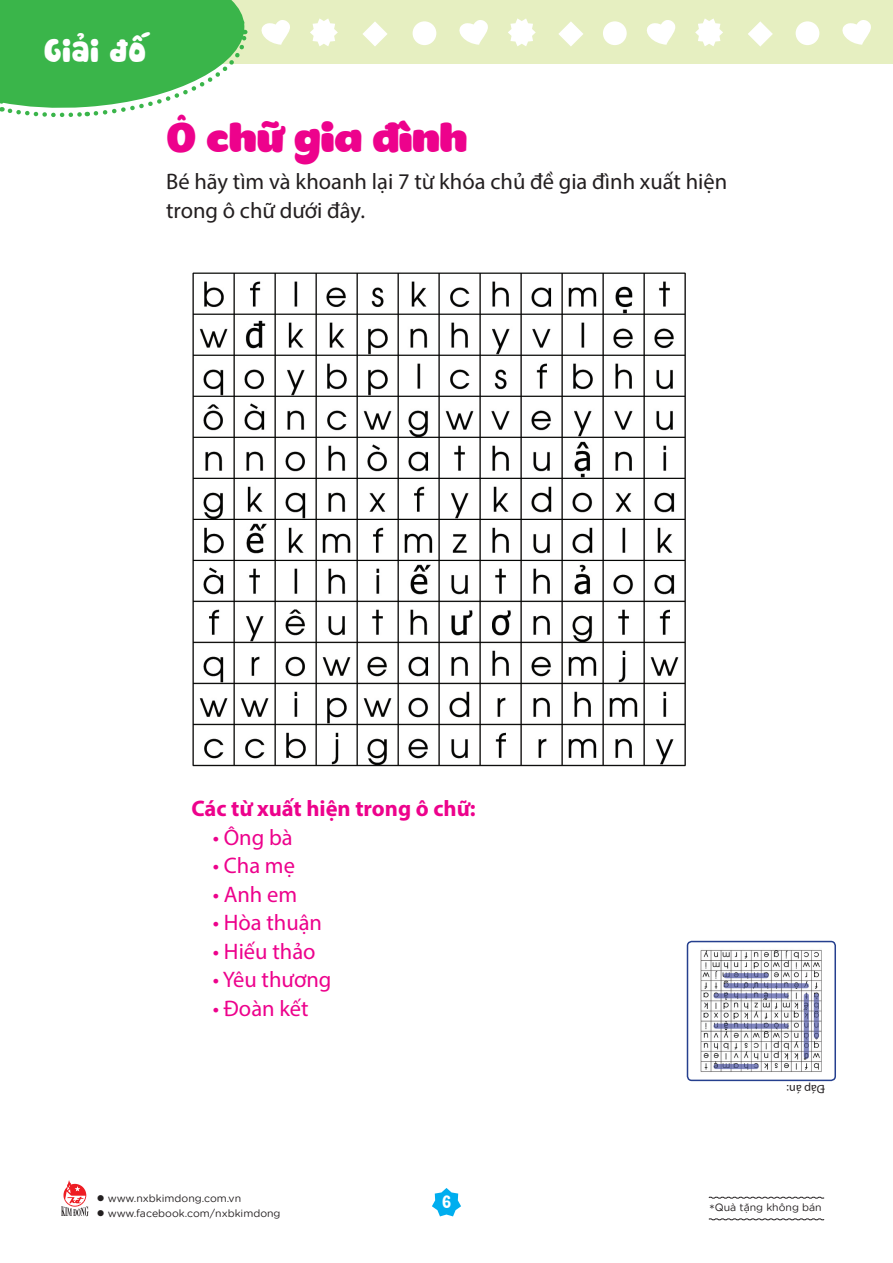
<style>
.page{position:relative;width:893px;height:1263px;background:#fff}
.page>*{position:absolute;margin:0;border:0;box-sizing:border-box;transform-origin:0 0}
.t1{font:42px "i Ciel Pony";color:#ed028c}
.t2{font:31.5px "SVN Cookies";color:#fff}
.t3{font:22.5px/28.5px "Myriad Pro";color:#231f20}
.t4{font:22.5px "Myriad Pro";color:#ed028c}
.t5{font:700 22.5px "Myriad Pro";color:#ed028c}
.t6{font:19.8px "i Ciel Baliho Script";color:#fff}
.t7{font:12px "Myriad Pro";color:#231f20}
.t8{font:10.5px "SVN Gotham Rounded";color:#231f20}
.s1{font-size:13.5px}
</style>
<div class="page">
<svg style="left:432px;top:1188px;width:29px;height:28px"></svg>
<svg style="left:708px;top:1196px;width:117px;height:3px"></svg>
<svg style="left:708px;top:1218px;width:117px;height:2px"></svg>
<svg style="left:61px;top:1180px;width:28px;height:36px"></svg>
<div style="left:0;top:0;width:893px;height:64px;background:#e6efc1"></div>
<div style="left:603px;top:21px;width:24px;height:24px;background:#fff;border-radius:50%"></div>
<div style="left:796px;top:21px;width:23px;height:24px;background:#fff;border-radius:50%"></div>
<div style="left:413px;top:21px;width:23px;height:24px;background:#fff;border-radius:50%"></div>
<svg style="left:646px;top:20px;width:30px;height:25px"></svg>
<svg style="left:261px;top:20px;width:29px;height:25px"></svg>
<svg style="left:842px;top:20px;width:29px;height:25px"></svg>
<svg style="left:459px;top:20px;width:29px;height:25px"></svg>
<svg style="left:695px;top:18px;width:28px;height:28px"></svg>
<svg style="left:310px;top:18px;width:28px;height:28px"></svg>
<svg style="left:508px;top:18px;width:28px;height:28px"></svg>
<svg style="left:748px;top:21px;width:25px;height:26px"></svg>
<svg style="left:362px;top:21px;width:26px;height:25px"></svg>
<svg style="left:558px;top:21px;width:25px;height:25px"></svg>
<img style="left:192px;top:272px;width:494px;height:495px">
<div style="left:687px;top:941px;width:149px;height:140px;border:2px solid #253f8e;border-radius:4px"></div>
<img style="left:700px;top:949px;width:122px;height:123px">
<svg style="left:0;top:0;width:248px;height:118px"></svg>
<p class="t2" style="left:44px;top:25px;width:105px">Giải đố</p>
<p class="t1" style="left:167px;top:113px;width:302px">Ô chữ gia đình</p>
<p class="t3" style="left:166px;top:167px;width:563px">Bé hãy tìm và khoanh lại 7 từ khóa chủ đề gia đình xuất hiện trong ô chữ dưới đây.</p>
<p class="t5" style="left:191px;top:794px;width:286px">Các từ xuất hiện trong ô chữ:</p>
<p class="t4" style="left:213px;top:823px;width:82px">• Ông bà</p>
<p class="t4" style="left:213px;top:852px;width:84px">• Cha mẹ</p>
<p class="t4" style="left:213px;top:880px;width:86px">• Anh em</p>
<p class="t4" style="left:213px;top:909px;width:111px">• Hòa thuận</p>
<p class="t4" style="left:213px;top:937px;width:104px">• Hiếu thảo</p>
<p class="t4" style="left:213px;top:966px;width:120px">• Yêu thương</p>
<p class="t4" style="left:213px;top:994px;width:98px">• Đoàn kết</p>
<p class="t7" style="left:825px;top:1096px;width:40px;rotate:-180deg">Đáp án:</p>
<p class="t8" style="left:97px;top:1190px;width:146px">● www.nxbkimdong.com.vn</p>
<p class="t8" style="left:97px;top:1205px;width:185px">● www.facebook.com/nxbkimdong</p>
<h3 class="t6" style="left:442px;top:1187px;width:11px">6</h3>
<p class="t8" style="left:709px;top:1200px;width:114px"><span class="s1">*</span>Quà tặng không bán</p>
</div>
